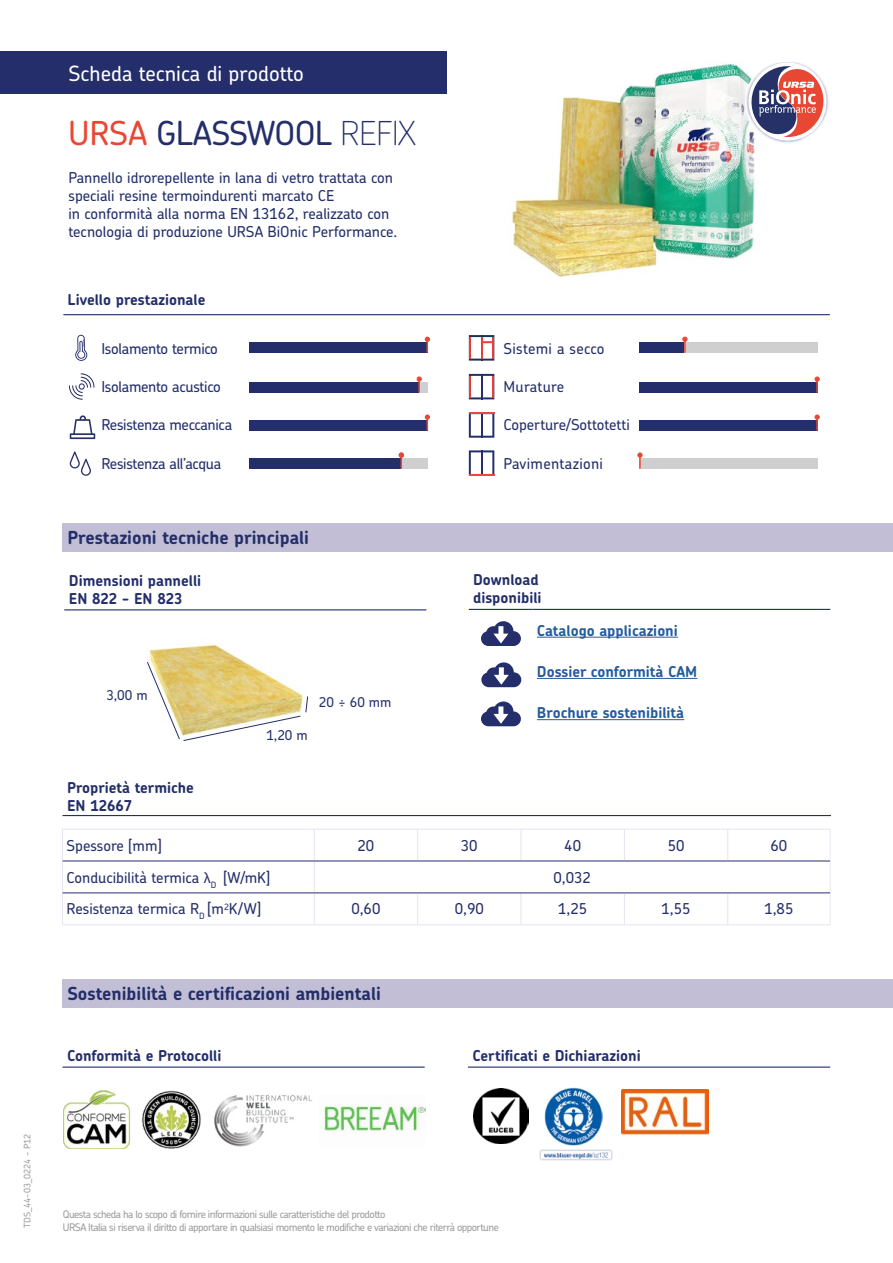
<style>
.page{position:relative;width:893px;height:1263px;background:#fff}
.page>*{position:absolute;margin:0;border:0;box-sizing:border-box;transform-origin:0 0}
.t1{font:500 33px "Chevin Pro";letter-spacing:-.02em;color:#232e6a}
.t2{font:500 21px "Chevin Pro";color:#fff}
.t3{font:700 18px "Chevin Pro";color:#232e6a}
.t4{font:500 15px/18px "Chevin Pro";color:#232e6a}
.t5{font:700 15px/18px "Chevin Pro";color:#232e6a}
.t6{font:500 15px "Chevin Pro";letter-spacing:-.02em;color:#232e6a}
.t7{font:700 15px "Chevin Pro";color:#275b9b}
.t8{font:500 15px "Chevin Pro";letter-spacing:.02em;color:#232e6a}
.t9{font:500 13.5px "Chevin Pro";color:#232e6a}
.t10{font:500 10.5px/12.6px "Chevin Pro";letter-spacing:-.05em;color:#9d9d9c}
.t11{font:500 9px "Chevin Pro";color:#9d9d9c}
.s1{color:#e94734}
.s2{font-weight:100}
.s3{font-family:"Myriad Pro";font-weight:400}
</style>
<div class="page">
<div style="left:0;top:52px;width:446px;height:42px;background:#232e6a"></div>
<div style="left:63px;top:979px;width:830px;height:29px;background:#c1bed5"></div>
<div style="left:63px;top:523px;width:830px;height:29px;background:#c1bed5"></div>
<hr style="left:469px;top:609px;width:64px;height:1px;background:#232e6a">
<hr style="left:533px;top:609px;width:297px;height:1px;background:#232e6a">
<hr style="left:537px;top:637px;width:141px;height:1px;background:#275b9b">
<hr style="left:537px;top:678px;width:160px;height:1px;background:#275b9b">
<hr style="left:537px;top:719px;width:147px;height:1px;background:#275b9b">
<svg style="left:481px;top:621px;width:40px;height:25px"></svg>
<svg style="left:481px;top:662px;width:40px;height:25px"></svg>
<svg style="left:481px;top:701px;width:40px;height:25px"></svg>
<hr style="left:63px;top:314px;width:767px;height:1px;background:#232e6a">
<svg style="left:69px;top:373px;width:25px;height:27px"></svg>
<svg style="left:70px;top:451px;width:21px;height:25px"></svg>
<svg style="left:70px;top:415px;width:25px;height:24px"></svg>
<svg style="left:75px;top:335px;width:12px;height:26px"></svg>
<hr style="left:63px;top:815px;width:768px;height:1px;background:#232e6a">
<svg style="left:469px;top:414px;width:25px;height:24px"></svg>
<hr style="left:469px;top:412px;width:25px;height:2px;background:#eb4740">
<svg style="left:469px;top:450px;width:25px;height:24px"></svg>
<hr style="left:469px;top:474px;width:25px;height:2px;background:#eb4740">
<svg style="left:469px;top:374px;width:25px;height:25px"></svg>
<hr style="left:492px;top:376px;width:2px;height:21px;background:#e73f38">
<img style="left:63px;top:1090px;width:67px;height:58px">
<hr style="left:63px;top:1066px;width:362px;height:2px;background:#232e6a">
<img style="left:142px;top:1090px;width:59px;height:59px">
<img style="left:323px;top:1106px;width:103px;height:25px">
<img style="left:214px;top:1095px;width:98px;height:52px">
<hr style="left:64px;top:609px;width:362px;height:1px;background:#232e6a">
<div style="left:639px;top:458px;width:179px;height:11px;background:#cfcfcf"></div>
<svg style="left:637px;top:452px;width:6px;height:17px"></svg>
<hr style="left:62px;top:829px;width:252px;height:1px;background:#e6e4ef">
<hr style="left:62px;top:829px;width:1px;height:32px;background:#e6e4ef">
<hr style="left:314px;top:829px;width:104px;height:1px;background:#e6e4ef">
<hr style="left:314px;top:829px;width:1px;height:32px;background:#e6e4ef">
<hr style="left:418px;top:829px;width:103px;height:1px;background:#e6e4ef">
<hr style="left:417px;top:829px;width:1px;height:32px;background:#e6e4ef">
<hr style="left:521px;top:829px;width:103px;height:1px;background:#e6e4ef">
<hr style="left:521px;top:829px;width:1px;height:32px;background:#e6e4ef">
<hr style="left:624px;top:829px;width:104px;height:1px;background:#e6e4ef">
<hr style="left:624px;top:829px;width:1px;height:32px;background:#e6e4ef">
<hr style="left:728px;top:829px;width:102px;height:1px;background:#e6e4ef">
<hr style="left:727px;top:829px;width:1px;height:32px;background:#e6e4ef">
<hr style="left:830px;top:829px;width:1px;height:32px;background:#e6e4ef">
<hr style="left:62px;top:861px;width:1px;height:32px;background:#e6e4ef">
<hr style="left:314px;top:861px;width:1px;height:32px;background:#e6e4ef">
<hr style="left:830px;top:861px;width:1px;height:32px;background:#e6e4ef">
<hr style="left:62px;top:893px;width:1px;height:31px;background:#e6e4ef">
<hr style="left:314px;top:893px;width:1px;height:31px;background:#e6e4ef">
<hr style="left:417px;top:893px;width:1px;height:31px;background:#e6e4ef">
<hr style="left:521px;top:893px;width:1px;height:31px;background:#e6e4ef">
<hr style="left:624px;top:893px;width:1px;height:31px;background:#e6e4ef">
<hr style="left:727px;top:893px;width:1px;height:31px;background:#e6e4ef">
<hr style="left:830px;top:893px;width:1px;height:31px;background:#e6e4ef">
<hr style="left:62px;top:924px;width:252px;height:1px;background:#e6e4ef">
<hr style="left:314px;top:924px;width:104px;height:1px;background:#e6e4ef">
<hr style="left:418px;top:924px;width:103px;height:1px;background:#e6e4ef">
<hr style="left:521px;top:924px;width:103px;height:1px;background:#e6e4ef">
<hr style="left:624px;top:924px;width:104px;height:1px;background:#e6e4ef">
<hr style="left:728px;top:924px;width:102px;height:1px;background:#e6e4ef">
<hr style="left:63px;top:861px;width:251px;height:1px;background:#232e6a">
<hr style="left:314px;top:861px;width:104px;height:1px;background:#232e6a">
<hr style="left:418px;top:861px;width:103px;height:1px;background:#232e6a">
<hr style="left:521px;top:861px;width:103px;height:1px;background:#232e6a">
<hr style="left:624px;top:861px;width:104px;height:1px;background:#232e6a">
<hr style="left:728px;top:861px;width:102px;height:1px;background:#232e6a">
<hr style="left:63px;top:893px;width:251px;height:1px;background:#232e6a">
<hr style="left:314px;top:893px;width:104px;height:1px;background:#232e6a">
<hr style="left:418px;top:893px;width:103px;height:1px;background:#232e6a">
<hr style="left:521px;top:893px;width:103px;height:1px;background:#232e6a">
<hr style="left:624px;top:893px;width:104px;height:1px;background:#232e6a">
<hr style="left:728px;top:893px;width:102px;height:1px;background:#232e6a">
<div style="left:249px;top:342px;width:179px;height:11px;background:#232e6a"></div>
<svg style="left:425px;top:337px;width:5px;height:16px"></svg>
<div style="left:639px;top:382px;width:179px;height:11px;background:#232e6a"></div>
<svg style="left:815px;top:377px;width:5px;height:16px"></svg>
<div style="left:249px;top:382px;width:179px;height:11px;background:#cfcfcf"></div>
<div style="left:249px;top:382px;width:169px;height:11px;background:#232e6a"></div>
<svg style="left:417px;top:376px;width:5px;height:16px"></svg>
<div style="left:249px;top:458px;width:179px;height:11px;background:#cfcfcf"></div>
<div style="left:249px;top:458px;width:152px;height:11px;background:#232e6a"></div>
<svg style="left:399px;top:452px;width:5px;height:17px"></svg>
<hr style="left:468px;top:1066px;width:362px;height:2px;background:#232e6a">
<img style="left:540px;top:1149px;width:72px;height:12px">
<img style="left:544px;top:1087px;width:59px;height:59px">
<img style="left:474px;top:1088px;width:55px;height:55px">
<img style="left:621px;top:1090px;width:87px;height:44px">
<img style="left:512px;top:63px;width:243px;height:214px">
<img style="left:745px;top:62px;width:35px;height:54px">
<img style="left:780px;top:62px;width:17px;height:1px">
<img style="left:826px;top:88px;width:3px;height:27px">
<img style="left:747px;top:116px;width:8px;height:28px">
<svg style="left:748px;top:63px;width:78px;height:79px"></svg>
<img style="left:149px;top:644px;width:95px;height:17px">
<svg style="left:147px;top:661px;width:161px;height:80px"></svg>
<svg style="left:469px;top:335px;width:25px;height:26px"></svg>
<div style="left:249px;top:420px;width:179px;height:11px;background:#232e6a"></div>
<svg style="left:425px;top:415px;width:5px;height:16px"></svg>
<div style="left:639px;top:420px;width:179px;height:11px;background:#232e6a"></div>
<svg style="left:815px;top:415px;width:5px;height:16px"></svg>
<div style="left:639px;top:342px;width:179px;height:11px;background:#cfcfcf"></div>
<div style="left:639px;top:342px;width:45px;height:11px;background:#232e6a"></div>
<svg style="left:682px;top:337px;width:5px;height:16px"></svg>
<p class="t11" style="left:21px;top:1228px;width:96px;rotate:-90deg">TDS_44-03_0224 - P12</p>
<h2 class="t2" style="left:68px;top:59px;width:237px">Scheda tecnica di prodotto</h2>
<h1 class="t1" style="left:68px;top:111px;width:349px"><span class="s1">URSA</span> GLASSWOOL <span class="s2">REFIX</span></h1>
<p class="t4" style="left:68px;top:168px;width:330px">Pannello idrorepellente in lana di vetro trattata con speciali resine termoindurenti marcato CE<br>in conformità alla norma EN 13162, realizzato con tecnologia di produzione URSA BiOnic Performance.</p>
<p class="t5" style="left:68px;top:291px;width:139px">Livello prestazionale</p>
<p class="t6" style="left:101px;top:338px;width:118px">Isolamento termico</p>
<p class="t6" style="left:101px;top:376px;width:121px">Isolamento acustico</p>
<p class="t6" style="left:101px;top:415px;width:132px">Resistenza meccanica</p>
<p class="t6" style="left:101px;top:453px;width:121px">Resistenza all’acqua</p>
<p class="t3" style="left:67px;top:525px;width:243px">Prestazioni tecniche principali</p>
<p class="t5" style="left:69px;top:571px;width:134px">Dimensioni pannelli<br>EN 822 - EN 823</p>
<p class="t9" style="left:106px;top:686px;width:43px">3,00 m</p>
<p class="t5" style="left:67px;top:778px;width:128px">Proprietà termiche<br>EN 12667</p>
<p class="t9" style="left:266px;top:726px;width:43px">1,20 m</p>
<p class="t9" style="left:319px;top:693px;width:74px">20 ÷ 60 mm</p>
<p class="t8" style="left:504px;top:338px;width:102px">Sistemi a secco</p>
<p class="t4" style="left:504px;top:377px;width:62px">Murature</p>
<p class="t4" style="left:504px;top:415px;width:128px">Coperture/Sottotetti</p>
<p class="t8" style="left:504px;top:453px;width:101px">Pavimentazioni</p>
<p class="t5" style="left:473px;top:570px;width:70px">Download disponibili</p>
<p class="t7" style="left:537px;top:620px;width:142px">Catalogo applicazioni</p>
<p class="t7" style="left:537px;top:662px;width:162px">Dossier conformità CAM</p>
<p class="t7" style="left:537px;top:703px;width:149px">Brochure sostenibilità</p>
<p class="t4" style="left:67px;top:836px;width:96px">Spessore [mm]</p>
<p class="t4" style="left:358px;top:836px;width:18px">20</p>
<p class="t4" style="left:461px;top:836px;width:18px">30</p>
<p class="t4" style="left:564px;top:836px;width:18px">40</p>
<p class="t4" style="left:668px;top:836px;width:18px">50</p>
<p class="t4" style="left:770px;top:836px;width:18px">60</p>
<p class="t4" style="left:67px;top:868px;width:205px">Conducibilità termica <span class="s3">λ</span><sub>D</sub> [W/mK]</p>
<p class="t4" style="left:553px;top:868px;width:39px">0,032</p>
<p class="t4" style="left:67px;top:900px;width:196px">Resistenza termica R<sub>D</sub> [m<sup>2</sup>K/W]</p>
<p class="t4" style="left:351px;top:900px;width:30px">0,60</p>
<p class="t4" style="left:455px;top:900px;width:30px">0,90</p>
<p class="t4" style="left:558px;top:900px;width:30px">1,25</p>
<p class="t4" style="left:662px;top:900px;width:30px">1,55</p>
<p class="t4" style="left:764px;top:900px;width:30px">1,85</p>
<p class="t3" style="left:67px;top:982px;width:315px">Sostenibilità e certificazioni ambientali</p>
<p class="t5" style="left:67px;top:1046px;width:156px">Conformità e Protocolli</p>
<p class="t5" style="left:473px;top:1046px;width:170px">Certificati e Dichiarazioni</p>
<p class="t10" style="left:63px;top:1207px;width:437px">Questa scheda ha lo scopo di fornire informazioni sulle caratteristiche del prodotto<br>URSA Italia si riserva il diritto di apportare in qualsiasi momento le modifiche e variazioni che riterrà opportune</p>
</div>
